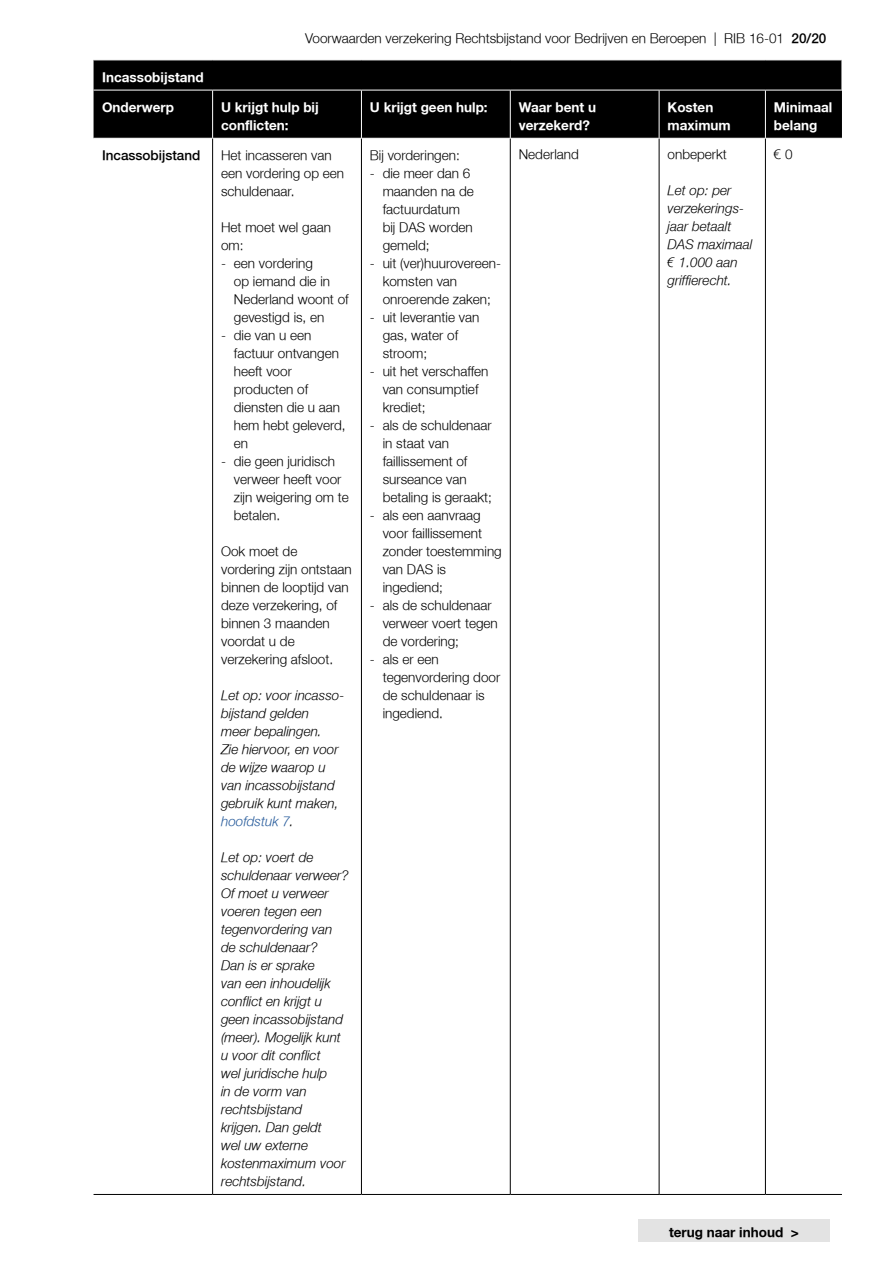
<style>
.page{position:relative;width:893px;height:1263px;background:#fff}
.page>*{position:absolute;margin:0;border:0;box-sizing:border-box;transform-origin:0 0}
.t1{font:300 13.5px/18px "Fortis Helvetica";color:#000}
.t2{font:italic 300 13.5px/18px "Fortis Helvetica";color:#000}
.t3{font:700 13.5px/18px "Fortis Helvetica";color:#fff}
.t4{font:700 13.5px "Fortis Helvetica";color:#000}
.t5{font:300 13.5px "Fortis Helvetica";color:#000}
.s1{font-style:inherit}
.s2{color:#275b9b}
</style>
<div class="page">
<div style="left:638px;top:1219px;width:192px;height:23px;background:#e3e3e3"></div>
<div style="left:94px;top:61px;width:748px;height:77px;background:#000"></div>
<hr style="left:94px;top:1194px;width:119px;height:1px;background:#000">
<hr style="left:213px;top:1194px;width:148px;height:1px;background:#000">
<hr style="left:361px;top:1194px;width:149px;height:1px;background:#000">
<hr style="left:510px;top:1194px;width:149px;height:1px;background:#000">
<hr style="left:659px;top:1194px;width:106px;height:1px;background:#000">
<hr style="left:765px;top:1194px;width:77px;height:1px;background:#000">
<hr style="left:94px;top:90px;width:119px;height:1px;background:#fff">
<hr style="left:213px;top:90px;width:148px;height:1px;background:#fff">
<hr style="left:212px;top:90px;width:1px;height:48px;background:#fff">
<hr style="left:361px;top:90px;width:1px;height:48px;background:#fff">
<hr style="left:510px;top:90px;width:1px;height:48px;background:#fff">
<hr style="left:659px;top:90px;width:1px;height:48px;background:#fff">
<hr style="left:765px;top:90px;width:1px;height:48px;background:#fff">
<hr style="left:212px;top:139px;width:1px;height:1055px;background:#000">
<hr style="left:361px;top:139px;width:1px;height:1055px;background:#000">
<hr style="left:510px;top:139px;width:1px;height:1055px;background:#000">
<hr style="left:659px;top:139px;width:1px;height:1055px;background:#000">
<hr style="left:765px;top:139px;width:1px;height:1055px;background:#000">
<hr style="left:361px;top:90px;width:149px;height:1px;background:#fff">
<hr style="left:510px;top:90px;width:149px;height:1px;background:#fff">
<hr style="left:659px;top:90px;width:106px;height:1px;background:#fff">
<hr style="left:765px;top:90px;width:77px;height:1px;background:#fff">
<p class="t1" style="left:305px;top:29px;width:523px">Voorwaarden verzekering Rechtsbijstand voor Bedrijven en Beroepen | RIB 16-01 <span class="s1">20/20</span></p>
<p class="t3" style="left:102px;top:68px;width:103px">Incassobijstand</p>
<p class="t3" style="left:102px;top:99px;width:73px">Onderwerp</p>
<p class="t3" style="left:221px;top:99px;width:99px">U krijgt hulp bij conflicten:</p>
<p class="t3" style="left:370px;top:99px;width:119px">U krijgt geen hulp:</p>
<p class="t3" style="left:519px;top:99px;width:79px">Waar bent u verzekerd?</p>
<p class="t3" style="left:668px;top:99px;width:65px">Kosten maximum</p>
<p class="t3" style="left:774px;top:99px;width:60px">Minimaal belang</p>
<p class="t5" style="left:102px;top:147px;width:100px">Incassobijstand</p>
<p class="t1" style="left:221px;top:146px;width:125px">Het incasseren van een vordering op een schuldenaar.</p>
<p class="t1" style="left:221px;top:218px;width:111px">Het moet wel gaan om:</p>
<p class="t1" style="left:234px;top:254px;width:116px;text-indent:-13px">- een vordering<br>op iemand die in<br>Nederland woont of gevestigd is, en</p>
<p class="t1" style="left:234px;top:326px;width:113px;text-indent:-13px">- die van u een factuur ontvangen heeft voor producten of diensten die u aan hem hebt geleverd, en</p>
<p class="t1" style="left:234px;top:452px;width:117px;text-indent:-13px">- die geen juridisch verweer heeft voor zijn weigering om te betalen.</p>
<p class="t1" style="left:221px;top:542px;width:132px">Ook moet de vordering zijn ontstaan binnen de looptijd van deze verzekering, of binnen 3 maanden voordat u de verzekering afsloot.</p>
<p class="t2" style="left:221px;top:686px;width:123px">Let op: voor incasso&shy;bijstand gelden<br>meer bepalingen.<br>Zie hiervoor, en voor de wijze waarop u van incassobijstand gebruik kunt maken, <span class="s2">hoofdstuk 7</span>.</p>
<p class="t2" style="left:221px;top:848px;width:129px">Let op: voert de schuldenaar verweer?<br>Of moet u verweer voeren tegen een tegenvordering van de schuldenaar?<br>Dan is er sprake<br>van een inhoudelijk conflict en krijgt u geen incassobijstand (meer). Mogelijk kunt u voor dit conflict<br>wel juridische hulp<br>in de vorm van rechtsbijstand<br>krijgen. Dan geldt<br>wel uw externe kostenmaximum voor rechtsbijstand.</p>
<p class="t1" style="left:774px;top:146px;width:20px">€ 0</p>
<p class="t1" style="left:519px;top:146px;width:62px">Nederland</p>
<p class="t1" style="left:668px;top:146px;width:61px">onbeperkt</p>
<p class="t2" style="left:668px;top:182px;width:86px">Let op: per verzekerings&shy;jaar betaalt<br>DAS maximaal € 1.000 aan griffierecht.</p>
<p class="t1" style="left:370px;top:146px;width:91px">Bij vorderingen:</p>
<p class="t1" style="left:383px;top:164px;width:93px;text-indent:-13px">- die meer dan 6 maanden na de factuurdatum bij DAS worden gemeld;</p>
<p class="t1" style="left:383px;top:254px;width:118px;text-indent:-13px">- uit (ver)huurovereen&shy;komsten van onroerende zaken;</p>
<p class="t1" style="left:383px;top:308px;width:98px;text-indent:-13px">- uit leverantie van gas, water of stroom;</p>
<p class="t1" style="left:383px;top:362px;width:107px;text-indent:-13px">- uit het verschaffen van consumptief krediet;</p>
<p class="t1" style="left:383px;top:416px;width:111px;text-indent:-13px">- als de schuldenaar in staat van faillissement of surseance van betaling is geraakt;</p>
<p class="t1" style="left:383px;top:506px;width:121px;text-indent:-13px">- als een aanvraag voor faillissement zonder toestemming van DAS is ingediend;</p>
<p class="t1" style="left:383px;top:596px;width:117px;text-indent:-13px">- als de schuldenaar verweer voert tegen de vordering;</p>
<p class="t1" style="left:383px;top:650px;width:119px;text-indent:-13px">- als er een tegenvordering door de schuldenaar is ingediend.</p>
<p class="t4" style="left:669px;top:1224px;width:131px">terug naar inhoud &gt;</p>
</div>
